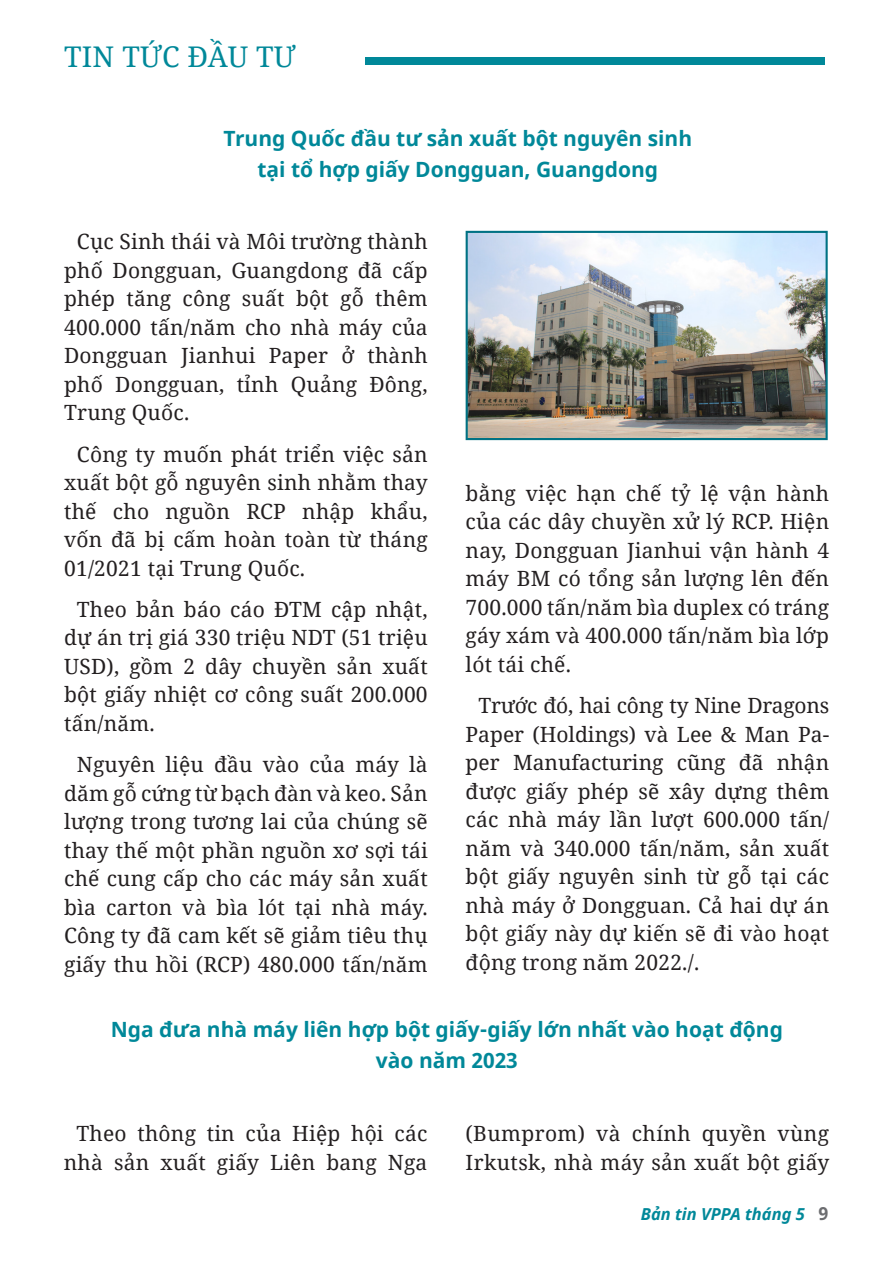
<style>
.page{position:relative;width:893px;height:1263px;background:#fff}
.page>*{position:absolute;margin:0;border:0;box-sizing:border-box;transform-origin:0 0}
.t1{font:28.5px "Noto Serif";letter-spacing:.01em;color:#089}
.t2{font:21px/28.5px "Noto Serif";letter-spacing:.01em;color:#231f20;text-align:justify}
.t3{font:700 21px "Noto Sans";color:#089}
.t4{font:italic 700 16.5px "Noto Sans";color:#089}
.s1{font-style:normal;font-size:18px;color:#6c6d70}
</style>
<div class="page">
<div style="left:365px;top:58px;width:459px;height:7px;background:#089"></div>
<img style="left:469px;top:234px;width:356px;height:203px">
<div style="left:466px;top:231px;width:362px;height:209px;border:2px solid #007284"></div>
<p class="t1" style="left:64px;top:37px;width:233px">TIN TỨC ĐẦU TƯ</p>
<p class="t3" style="left:223px;top:123px;width:470px">Trung Quốc đầu tư sản xuất bột nguyên sinh</p>
<p class="t3" style="left:257px;top:155px;width:402px">tại tổ hợp giấy Dongguan, Guangdong</p>
<p class="t2" style="left:64px;top:227px;width:365px;text-indent:13px">Cục Sinh thái và Môi trường thành phố Dongguan, Guangdong đã cấp phép tăng công suất bột gỗ thêm 400.000 tấn/năm cho nhà máy của Dongguan Jianhui Paper ở thành phố Dongguan, tỉnh Quảng Đông, Trung Quốc.</p>
<p class="t2" style="left:64px;top:439px;width:365px;text-indent:13px">Công ty muốn phát triển việc sản xuất bột gỗ nguyên sinh nhằm thay thế cho nguồn RCP nhập khẩu, vốn đã bị cấm hoàn toàn từ tháng 01/2021 tại Trung Quốc.</p>
<p class="t2" style="left:64px;top:594px;width:365px;text-indent:13px">Theo bản báo cáo ĐTM cập nhật, dự án trị giá 330 triệu NDT (51 triệu USD), gồm 2 dây chuyền sản xuất bột giấy nhiệt cơ công suất 200.000 tấn/năm.</p>
<p class="t2" style="left:64px;top:749px;width:365px;text-indent:13px">Nguyên liệu đầu vào của máy là dăm gỗ cứng từ bạch đàn và keo. Sản lượng trong tương lai của chúng sẽ thay thế một phần nguồn xơ sợi tái chế cung cấp cho các máy sản xuất bìa carton và bìa lót tại nhà máy.<br>Công ty đã cam kết sẽ giảm tiêu thụ giấy thu hồi (RCP) 480.000 tấn/năm</p>
<p class="t2" style="left:466px;top:478px;width:365px">bằng việc hạn chế tỷ lệ vận hành của các dây chuyền xử lý RCP. Hiện nay, Dongguan Jianhui vận hành 4 máy BM có tổng sản lượng lên đến 700.000 tấn/năm bìa duplex có tráng gáy xám và 400.000 tấn/năm bìa lớp lót tái chế.</p>
<p class="t2" style="left:466px;top:690px;width:365px;text-indent:13px">Trước đó, hai công ty Nine Dragons Paper (Holdings) và Lee &amp; Man Pa&shy;per Manufacturing cũng đã nhận được giấy phép sẽ xây dựng thêm các nhà máy lần lượt 600.000 tấn/ năm và 340.000 tấn/năm, sản xuất bột giấy nguyên sinh từ gỗ tại các nhà máy ở Dongguan. Cả hai dự án bột giấy này dự kiến sẽ đi vào hoạt động trong năm 2022./.</p>
<p class="t3" style="left:111px;top:1014px;width:674px">Nga đưa nhà máy liên hợp bột giấy-giấy lớn nhất vào hoạt động</p>
<p class="t3" style="left:376px;top:1046px;width:143px">vào năm 2023</p>
<p class="t2" style="left:64px;top:1118px;width:365px;text-align:right">Theo thông tin của Hiệp hội các nhà sản xuất giấy Liên bang Nga</p>
<p class="t2" style="left:466px;top:1118px;width:365px">(Bumprom) và chính quyền vùng<br>Irkutsk, nhà máy sản xuất bột giấy</p>
<p class="t4" style="left:641px;top:1202px;width:189px">Bản tin VPPA tháng 5 <span class="s1">9</span></p>
</div>
